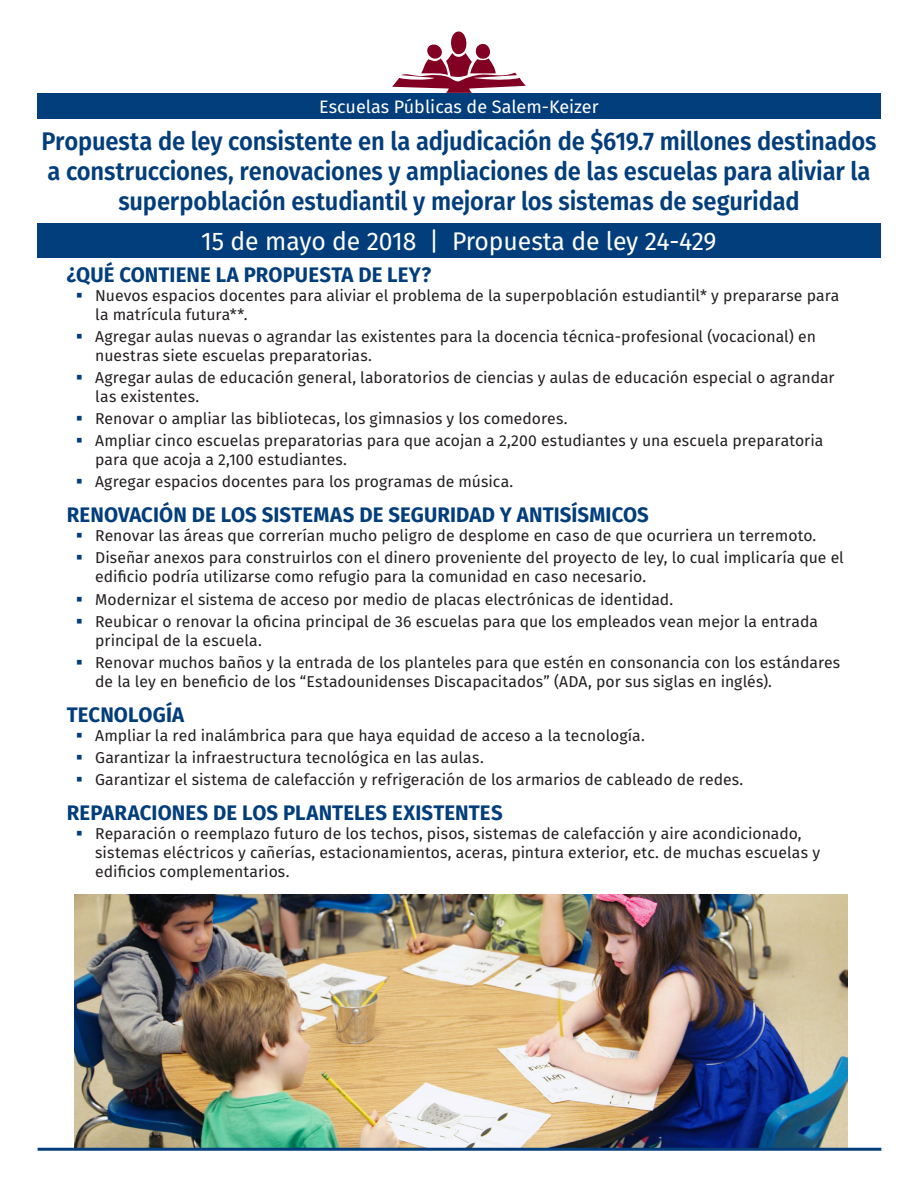
<style>
.page{position:relative;width:918px;height:1188px;background:#fff}
.page>*{position:absolute;margin:0;border:0;box-sizing:border-box;transform-origin:0 0}
.t1{font:600 25.5px/30px "Fira Sans";letter-spacing:-.01em;color:#033e7c;text-align:center;scale:.93 1}
.t2{font:25.5px "Fira Sans";letter-spacing:-.005em;color:#fff}
.t3{font:700 21px "Fira Sans";letter-spacing:.005em;color:#033e7c}
.t4{font:18px "Fira Sans";color:#fff}
.t5{font:15.75px/22.2px "Fira Sans";color:#231f20}
</style>
<div class="page">
<div style="left:37px;top:93px;width:843px;height:25px;background:#033e7c"></div>
<svg style="left:392px;top:31px;width:134px;height:62px"></svg>
<img style="left:75px;top:894px;width:773px;height:254px">
<hr style="left:38px;top:1148px;width:843px;height:3px;background:#033e7c">
<div style="left:37px;top:224px;width:843px;height:34px;background:#033e7c"></div>
<p class="t4" style="left:319px;top:93px;width:281px">Escuelas Públicas de Salem-Keizer</p>
<h1 class="t1" style="left:41px;top:125px;width:899px">Propuesta de ley consistente en la adjudicación de $619.7 millones destinados a construcciones, renovaciones y ampliaciones de las escuelas para aliviar la superpoblación estudiantil y mejorar los sistemas de seguridad</h1>
<h1 class="t2" style="left:201px;top:222px;width:517px">15 de mayo de 2018 | Propuesta de ley 24-429</h1>
<h2 class="t3" style="left:67px;top:257px;width:366px">¿QUÉ CONTIENE LA PROPUESTA DE LEY?</h2>
<p class="t5" style="left:95px;top:286px;width:746px;line-height:18.9px">Nuevos espacios docentes para aliviar el problema de la superpoblación estudiantil* y prepararse para la matrícula futura**.</p>
<p class="t5" style="left:95px;top:327px;width:722px;line-height:18.9px">Agregar aulas nuevas o agrandar las existentes para la docencia técnica-profesional (vocacional) en nuestras siete escuelas preparatorias.</p>
<p class="t5" style="left:95px;top:368px;width:741px;line-height:18.9px">Agregar aulas de educación general, laboratorios de ciencias y aulas de educación especial o agrandar las existentes.</p>
<p class="t5" style="left:95px;top:407px;width:730px">Renovar o ampliar las bibliotecas, los gimnasios y los comedores.<br>Ampliar cinco escuelas preparatorias para que acojan a 2,200 estudiantes y una escuela preparatoria</p>
<p class="t5" style="left:95px;top:448px;width:420px">para que acoja a 2,100 estudiantes.<br>Agregar espacios docentes para los programas de música.</p>
<h2 class="t3" style="left:67px;top:497px;width:583px">RENOVACIÓN DE LOS SISTEMAS DE SEGURIDAD Y ANTISÍSMICOS</h2>
<p class="t5" style="left:95px;top:524px;width:750px">Renovar las áreas que correrían mucho peligro de desplome en caso de que ocurriera un terremoto.<br>Diseñar anexos para construirlos con el dinero proveniente del proyecto de ley, lo cual implicaría que el</p>
<p class="t5" style="left:95px;top:565px;width:724px">edificio podría utilizarse como refugio para la comunidad en caso necesario.<br>Modernizar el sistema de acceso por medio de placas electrónicas de identidad.<br>Reubicar o renovar la oficina principal de 36 escuelas para que los empleados vean mejor la entrada</p>
<p class="t5" style="left:95px;top:629px;width:747px">principal de la escuela.<br>Renovar muchos baños y la entrada de los planteles para que estén en consonancia con los estándares</p>
<p class="t5" style="left:95px;top:670px;width:678px">de la ley en beneficio de los “Estadounidenses Discapacitados” (ADA, por sus siglas en inglés).</p>
<h2 class="t3" style="left:67px;top:697px;width:119px">TECNOLOGÍA</h2>
<p class="t5" style="left:95px;top:724px;width:650px">Ampliar la red inalámbrica para que haya equidad de acceso a la tecnología.<br>Garantizar la infraestructura tecnológica en las aulas.<br>Garantizar el sistema de calefacción y refrigeración de los armarios de cableado de redes.</p>
<h2 class="t3" style="left:67px;top:795px;width:437px">REPARACIONES DE LOS PLANTELES EXISTENTES</h2>
<p class="t5" style="left:95px;top:824px;width:726px;line-height:18.9px">Reparación o reemplazo futuro de los techos, pisos, sistemas de calefacción y aire acondicionado, sistemas eléctricos y cañerías, estacionamientos, aceras, pintura exterior, etc. de muchas escuelas y edificios complementarios.</p>
</div>
